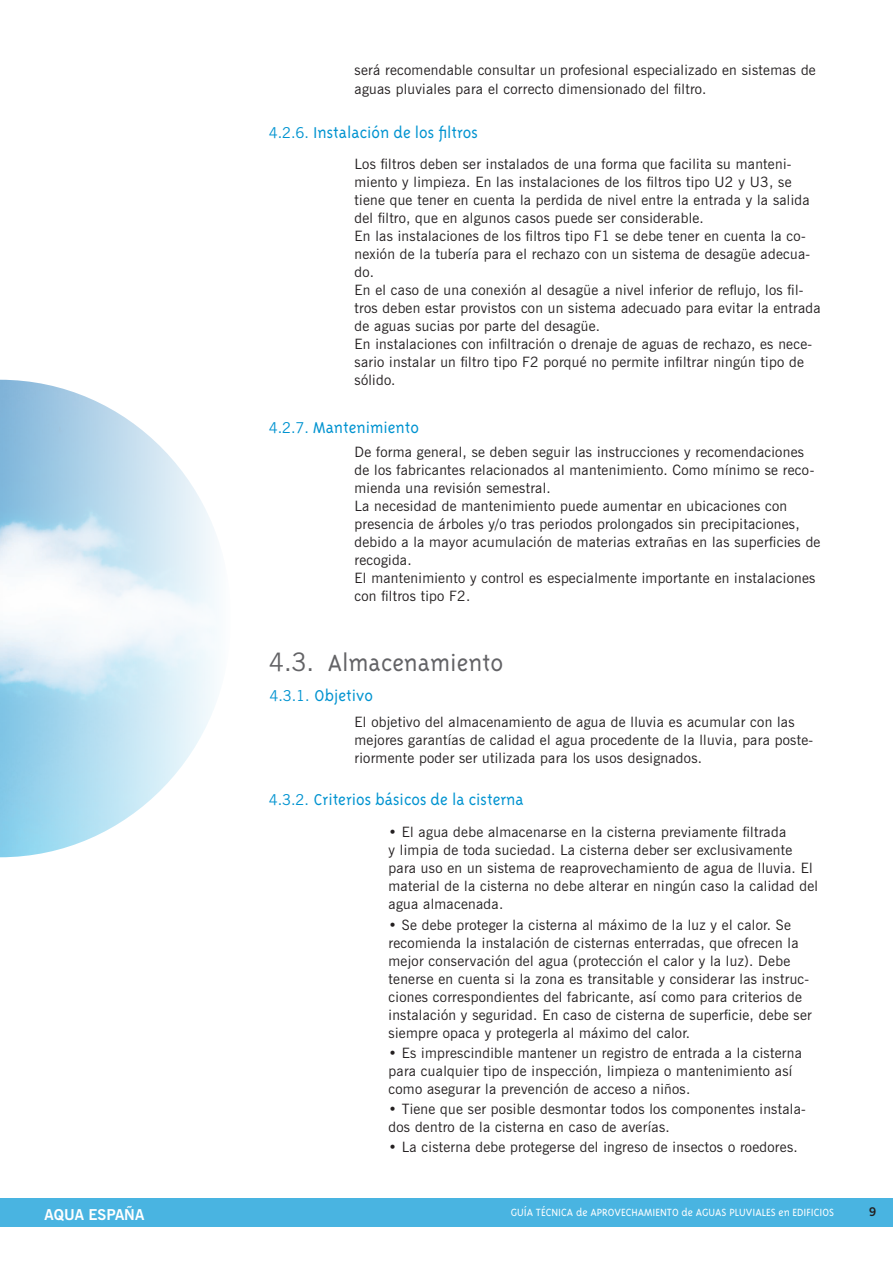
<style>
.page{position:relative;width:893px;height:1263px;background:#fff}
.page>*{position:absolute;margin:0;border:0;box-sizing:border-box;transform-origin:0 0}
.t1{font:300 27px "Triplex";color:#636366}
.t2{font:300 18px "Triplex";color:#0093d0}
.t3{font:700 15px "News Gothic BT";color:#fff}
.t4{font:14.25px/18px "News Gothic BT";letter-spacing:.02em;color:#231f20}
.t5{font:300 12px "Triplex";color:#fff}
.t6{font:700 12px "News Gothic BT";color:#231f20}
.s1{font-family:"News Gothic BT";font-weight:400;font-size:15px}
.s2{font-family:"News Gothic BT";font-weight:400;font-size:25.5px}
</style>
<div class="page">
<div style="left:0;top:1199px;width:893px;height:28px;background:#49b4e1"></div>
<p class="t4" style="left:355px;top:60px;width:463px;line-height:19.5px">será recomendable consultar un profesional especializado en sistemas de aguas pluviales para el correcto dimensionado del filtro.</p>
<p class="t2" style="left:269px;top:123px;width:210px"><span class="s1">4.2.6.</span> Instalación de los filtros</p>
<p class="t4" style="left:355px;top:155px;width:457px">Los filtros deben ser instalados de una forma que facilita su manteni&shy;miento y limpieza. En las instalaciones de los filtros tipo U2 y U3, se tiene que tener en cuenta la perdida de nivel entre la entrada y la salida del filtro, que en algunos casos puede ser considerable.</p>
<p class="t4" style="left:355px;top:227px;width:457px">En las instalaciones de los filtros tipo F1 se debe tener en cuenta la co&shy;nexión de la tubería para el rechazo con un sistema de desagüe adecua&shy;do.</p>
<p class="t4" style="left:355px;top:281px;width:468px">En el caso de una conexión al desagüe a nivel inferior de reflujo, los fil&shy;tros deben estar provistos con un sistema adecuado para evitar la entrada de aguas sucias por parte del desagüe.</p>
<p class="t4" style="left:355px;top:335px;width:459px">En instalaciones con infiltración o drenaje de aguas de rechazo, es nece&shy;sario instalar un filtro tipo F2 porqué no permite infiltrar ningún tipo de sólido.</p>
<p class="t2" style="left:269px;top:417px;width:151px"><span class="s1">4.2.7.</span> Mantenimiento</p>
<p class="t4" style="left:355px;top:443px;width:461px">De forma general, se deben seguir las instrucciones y recomendaciones de los fabricantes relacionados al mantenimiento. Como mínimo se reco&shy;mienda una revisión semestral.</p>
<p class="t4" style="left:355px;top:497px;width:467px">La necesidad de mantenimiento puede aumentar en ubicaciones con presencia de árboles y/o tras periodos prolongados sin precipitaciones, debido a la mayor acumulación de materias extrañas en las superficies de recogida.</p>
<p class="t4" style="left:355px;top:569px;width:462px">El mantenimiento y control es especialmente importante en instalaciones con filtros tipo F2.</p>
<p class="t1" style="left:269px;top:648px;width:236px"><span class="s2">4.3.</span> Almacenamiento</p>
<p class="t2" style="left:270px;top:686px;width:105px"><span class="s1">4.3.1.</span> Objetivo</p>
<p class="t4" style="left:355px;top:713px;width:460px">El objetivo del almacenamiento de agua de lluvia es acumular con las mejores garantías de calidad el agua procedente de la lluvia, para poste&shy;riormente poder ser utilizada para los usos designados.</p>
<p class="t2" style="left:269px;top:789px;width:256px"><span class="s1">4.3.2.</span> Criterios básicos de la cisterna</p>
<p class="t4" style="left:389px;top:823px;width:431px">• El agua debe almacenarse en la cisterna previamente filtrada<br>y limpia de toda suciedad. La cisterna deber ser exclusivamente para uso en un sistema de reaprovechamiento de agua de lluvia. El material de la cisterna no debe alterar en ningún caso la calidad del agua almacenada.</p>
<p class="t4" style="left:389px;top:915px;width:425px">• Se debe proteger la cisterna al máximo de la luz y el calor. Se recomienda la instalación de cisternas enterradas, que ofrecen la mejor conservación del agua (protección el calor y la luz). Debe tenerse en cuenta si la zona es transitable y considerar las instruc&shy;ciones correspondientes del fabricante, así como para criterios de instalación y seguridad. En caso de cisterna de superficie, debe ser siempre opaca y protegerla al máximo del calor.</p>
<p class="t4" style="left:389px;top:1043px;width:415px">• Es imprescindible mantener un registro de entrada a la cisterna para cualquier tipo de inspección, limpieza o mantenimiento así como asegurar la prevención de acceso a niños.</p>
<p class="t4" style="left:389px;top:1099px;width:419px">• Tiene que ser posible desmontar todos los componentes instala&shy;dos dentro de la cisterna en caso de averías.</p>
<p class="t4" style="left:389px;top:1138px;width:411px">• La cisterna debe protegerse del ingreso de insectos o roedores.</p>
<p class="t3" style="left:45px;top:1205px;width:101px">AQUA ESPAÑA</p>
<p class="t5" style="left:511px;top:1206px;width:325px">GUÍA TÉCNICA de APROVECHAMIENTO de AGUAS PLUVIALES en EDIFICIOS</p>
<p class="t6" style="left:869px;top:1205px;width:9px">9</p>
</div>
